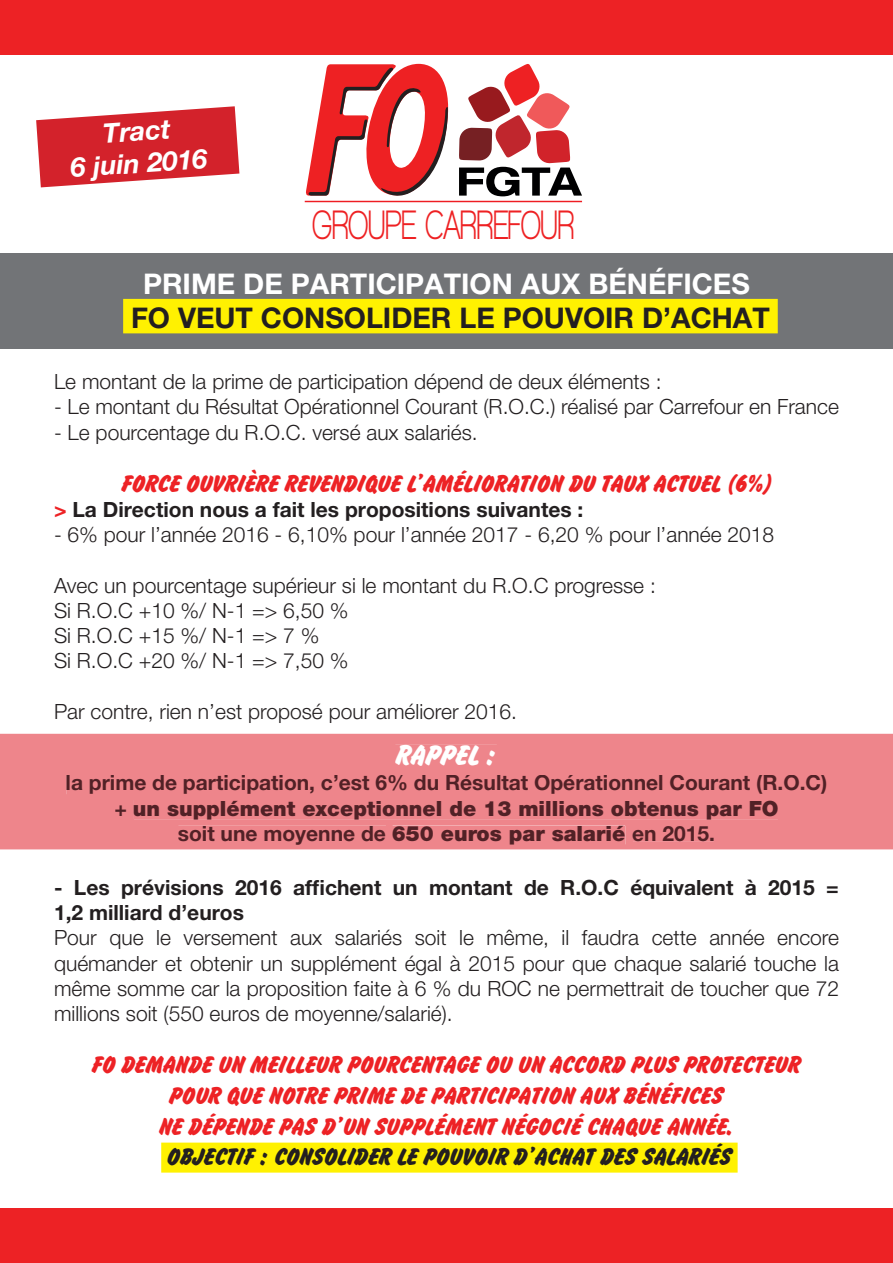
<style>
.page{position:relative;width:893px;height:1263px;background:#fff}
.page>*{position:absolute;margin:0;border:0;box-sizing:border-box;transform-origin:0 0}
.t1{font:700 condensed 42px "Walkway";color:#ee2123;scale:.88 1}
.t2{font:30px "Brush Hand New";color:#fff}
.t3{font:700 28.5px "Helvetica Neue LT Pro";color:#fff}
.t4{font:700 28.5px "Helvetica Neue LT Pro";color:#231f20}
.t5{font:italic 700 27px/32.4px "Helvetica Neue LT Pro";color:#fff;text-align:center}
.t6{font:25.5px/30.6px "Brush Hand New";color:#ed2225;text-align:center}
.t7{font:25.5px "Brush Hand New";color:#231f20}
.t8{font:300 21px/25.2px "Helvetica Neue LT Pro";color:#231f20}
.t9{font:700 21px/25.2px "Helvetica Neue LT Pro";color:#512126;text-align:center}
.t10{font:700 21px/25.2px "Helvetica Neue LT Pro";color:#231f20}
.s1{color:#ed2225}
.s2{font-weight:900}
</style>
<div class="page">
<div style="left:161px;top:1142px;width:577px;height:30px;background:#fff101"></div>
<div style="left:0;top:253px;width:893px;height:96px;background:#727477"></div>
<div style="left:123px;top:299px;width:655px;height:34px;background:#fff101"></div>
<div style="left:0;top:0;width:893px;height:54px;background:#ed2225"></div>
<div style="left:0;top:1209px;width:893px;height:54px;background:#ed2225"></div>
<div style="left:0;top:734px;width:893px;height:115px;background:#ee858b"></div>
<div style="left:395px;top:745px;width:102px;height:21px;background:#ee858b"></div>
<div style="left:67px;top:775px;width:760px;height:19px;background:#ee858b"></div>
<div style="left:115px;top:805px;width:12px;height:11px;background:#ee858b"></div>
<div style="left:134px;top:800px;width:644px;height:19px;background:#ee858b"></div>
<div style="left:178px;top:826px;width:208px;height:19px;background:#ee858b"></div>
<div style="left:393px;top:826px;width:232px;height:18px;background:#ee858b"></div>
<div style="left:633px;top:826px;width:81px;height:15px;background:#ee858b"></div>
<svg style="left:36px;top:106px;width:203px;height:81px"></svg>
<svg style="left:306px;top:64px;width:143px;height:132px"></svg>
<svg style="left:459px;top:64px;width:123px;height:132px"></svg>
<hr style="left:305px;top:201px;width:277px;height:1px;background:#ee1d23">
<p class="t5" style="left:67px;top:119px;width:139px;rotate:-4deg">Tract<br>6 juin 2016</p>
<h1 class="t1" style="left:312px;top:202px;width:299px">GROUPE CARREFOUR</h1>
<h3 class="t3" style="left:143px;top:266px;width:608px">PRIME DE PARTICIPATION AUX BÉNÉFICES</h3>
<h3 class="t4" style="left:131px;top:300px;width:640px">FO VEUT CONSOLIDER LE POUVOIR D’ACHAT</h3>
<p class="t8" style="left:54px;top:369px;width:609px">Le montant de la prime de participation dépend de deux éléments :</p>
<p class="t8" style="left:54px;top:394px;width:786px">- Le montant du Résultat Opérationnel Courant (R.O.C.) réalisé par Carrefour en France</p>
<p class="t8" style="left:54px;top:419px;width:425px">- Le pourcentage du R.O.C. versé aux salariés.</p>
<p class="t6" style="left:122px;top:468px;width:651px">FORCE OUVRIÈRE REVENDIQUE L’AMÉLIORATION DU TAUX ACTUEL (6%)</p>
<p class="t10" style="left:54px;top:496px;width:531px"><span class="s1">&gt;</span> La Direction nous a fait les propositions suivantes :</p>
<p class="t8" style="left:54px;top:522px;width:722px">- 6% pour l’année 2016 - 6,10% pour l’année 2017 - 6,20 % pour l’année 2018</p>
<p class="t8" style="left:54px;top:572px;width:603px">Avec un pourcentage supérieur si le montant du R.O.C progresse :<br>Si R.O.C +10 %/ N-1 =&gt; 6,50 %<br>Si R.O.C +15 %/ N-1 =&gt; 7 %<br>Si R.O.C +20 %/ N-1 =&gt; 7,50 %</p>
<p class="t8" style="left:54px;top:698px;width:465px">Par contre, rien n’est proposé pour améliorer 2016.</p>
<h2 class="t2" style="left:396px;top:736px;width:102px">RAPPEL :</h2>
<p class="t9" style="left:66px;top:770px;width:763px">la prime de participation, c’est 6% du Résultat Opérationnel Courant (R.O.C) + <span class="s2">un supplément exceptionnel de 13 millions obtenus par FO<br></span>soit une moyenne de <span class="s2">650 euros par salarié</span> en 2015.</p>
<p class="t10" style="left:54px;top:874px;width:786px">- Les prévisions 2016 affichent un montant de R.O.C équivalent à 2015 =<br>1,2 milliard d’euros</p>
<p class="t8" style="left:54px;top:925px;width:787px;text-align:justify">Pour que le versement aux salariés soit le même, il faudra cette année encore quémander et obtenir un supplément égal à 2015 pour que chaque salarié touche la même somme car la proposition faite à 6 % du ROC ne permettrait de toucher que 72 millions soit (550 euros de moyenne/salarié).</p>
<p class="t6" style="left:92px;top:1049px;width:710px">FO DEMANDE UN MEILLEUR POURCENTAGE OU UN ACCORD PLUS PROTECTEUR<br>POUR QUE NOTRE PRIME DE PARTICIPATION AUX BÉNÉFICES<br>NE DÉPENDE PAS D’UN SUPPLÉMENT NÉGOCIÉ CHAQUE ANNÉE.</p>
<p class="t7" style="left:167px;top:1141px;width:566px">OBJECTIF : CONSOLIDER LE POUVOIR D’ACHAT DES SALARIÉS</p>
</div>
